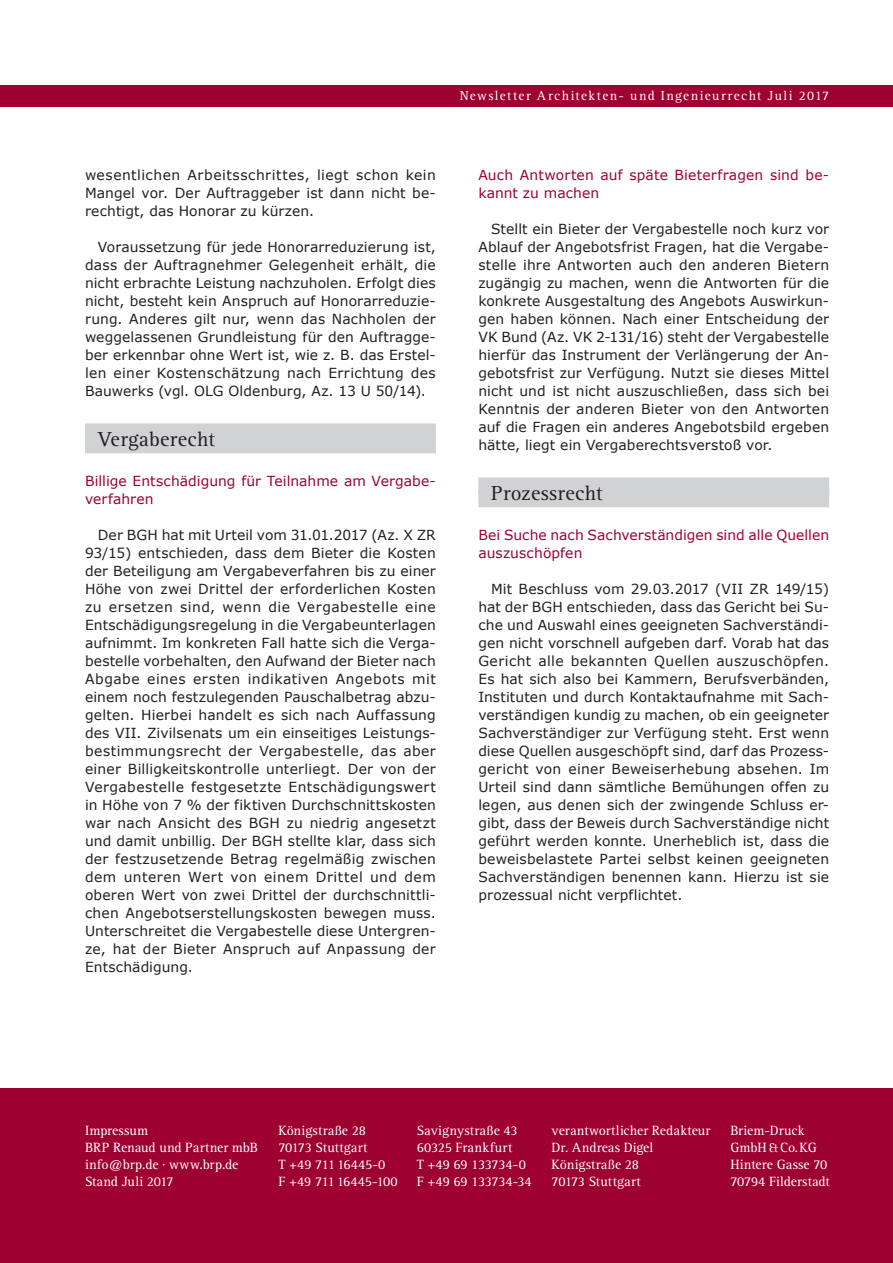
<style>
.page{position:relative;width:893px;height:1263px;background:#fff}
.page>*{position:absolute;margin:0;border:0;box-sizing:border-box;transform-origin:0 0}
.t1{font:21px "Rotis Serif";letter-spacing:.015em;color:#231f20}
.t2{font:13.8px/18px "Verdana";letter-spacing:.01em;color:#231f20;text-align:justify}
.t3{font:13.8px/17.2px "Rotis Serif";letter-spacing:-.005em;color:#fff}
.t4{font:13.8px/18px "Verdana";letter-spacing:.005em;color:#9e0131}
.t5{font:13.5px "Rotis Serif";letter-spacing:.105em;color:#fff}
</style>
<div class="page">
<div style="left:85px;top:423px;width:351px;height:17px;background:#d1d2d4"></div>
<div style="left:85px;top:435px;width:351px;height:18px;background:#d1d2d4"></div>
<div style="left:0;top:1089px;width:893px;height:174px;background:#9e0131"></div>
<div style="left:478px;top:477px;width:351px;height:17px;background:#d1d2d4"></div>
<div style="left:478px;top:489px;width:351px;height:18px;background:#d1d2d4"></div>
<div style="left:0;top:85px;width:893px;height:21px;background:#9e0131"></div>
<p class="t5" style="left:460px;top:87px;width:371px">Newsletter Architekten- und Ingenieurrecht Juli 2017</p>
<p class="t2" style="left:85px;top:166px;width:352px">wesentlichen Arbeitsschrittes, liegt schon kein Mangel vor. Der Auftraggeber ist dann nicht be&shy;rechtigt, das Honorar zu kürzen.</p>
<p class="t2" style="left:85px;top:238px;width:352px;text-indent:13px">Voraussetzung für jede Honorarreduzierung ist, dass der Auftragnehmer Gelegenheit erhält, die nicht erbrachte Leistung nachzuholen. Erfolgt dies nicht, besteht kein Anspruch auf Honorarreduzie&shy;rung. Anderes gilt nur, wenn das Nachholen der weggelassenen Grundleistung für den Auftragge&shy;ber erkennbar ohne Wert ist, wie z. B. das Erstel&shy;len einer Kostenschätzung nach Errichtung des Bauwerks (vgl. OLG Oldenburg, Az. 13 U 50/14).</p>
<h1 class="t1" style="left:98px;top:427px;width:119px">Vergaberecht</h1>
<p class="t4" style="left:85px;top:472px;width:352px">Billige Entschädigung für Teilnahme am Vergabe&shy;verfahren</p>
<p class="t2" style="left:85px;top:526px;width:352px;text-indent:13px">Der BGH hat mit Urteil vom 31.01.2017 (Az. X ZR 93/15) entschieden, dass dem Bieter die Kosten der Beteiligung am Vergabeverfahren bis zu einer Höhe von zwei Drittel der erforderlichen Kosten zu ersetzen sind, wenn die Vergabestelle eine Entschädigungsregelung in die Vergabeunterlagen aufnimmt. Im konkreten Fall hatte sich die Verga&shy;bestelle vorbehalten, den Aufwand der Bieter nach Abgabe eines ersten indikativen Angebots mit einem noch festzulegenden Pauschalbetrag abzu&shy;gelten. Hierbei handelt es sich nach Auffassung des VII. Zivilsenats um ein einseitiges Leistungs&shy;bestimmungsrecht der Vergabestelle, das aber einer Billigkeitskontrolle unterliegt. Der von der Vergabestelle festgesetzte Entschädigungswert in Höhe von 7 % der fiktiven Durchschnittskosten war nach Ansicht des BGH zu niedrig angesetzt und damit unbillig. Der BGH stellte klar, dass sich der festzusetzende Betrag regelmäßig zwischen dem unteren Wert von einem Drittel und dem oberen Wert von zwei Drittel der durchschnittli&shy;chen Angebotserstellungskosten bewegen muss.<br>Unterschreitet die Vergabestelle diese Untergren&shy;ze, hat der Bieter Anspruch auf Anpassung der Entschädigung.</p>
<p class="t4" style="left:478px;top:166px;width:352px">Auch Antworten auf späte Bieterfragen sind be&shy;kannt zu machen</p>
<p class="t2" style="left:478px;top:220px;width:352px;text-indent:13px">Stellt ein Bieter der Vergabestelle noch kurz vor Ablauf der Angebotsfrist Fragen, hat die Vergabe&shy;stelle ihre Antworten auch den anderen Bietern zugängig zu machen, wenn die Antworten für die konkrete Ausgestaltung des Angebots Auswirkun&shy;gen haben können. Nach einer Entscheidung der VK Bund (Az. VK 2-131/16) steht der Vergabestelle hierfür das Instrument der Verlängerung der An&shy;gebotsfrist zur Verfügung. Nutzt sie dieses Mittel nicht und ist nicht auszuschließen, dass sich bei Kenntnis der anderen Bieter von den Antworten auf die Fragen ein anderes Angebotsbild ergeben hätte, liegt ein Vergaberechtsverstoß vor.</p>
<h1 class="t1" style="left:491px;top:481px;width:113px">Prozessrecht</h1>
<p class="t4" style="left:478px;top:526px;width:352px">Bei Suche nach Sachverständigen sind alle Quellen auszuschöpfen</p>
<p class="t2" style="left:478px;top:580px;width:352px;text-indent:13px">Mit Beschluss vom 29.03.2017 (VII ZR 149/15) hat der BGH entschieden, dass das Gericht bei Su&shy;che und Auswahl eines geeigneten Sachverständi&shy;gen nicht vorschnell aufgeben darf. Vorab hat das Gericht alle bekannten Quellen auszuschöpfen.<br>Es hat sich also bei Kammern, Berufsverbänden, Instituten und durch Kontaktaufnahme mit Sach&shy;verständigen kundig zu machen, ob ein geeigneter Sachverständiger zur Verfügung steht. Erst wenn diese Quellen ausgeschöpft sind, darf das Prozess&shy;gericht von einer Beweiserhebung absehen. Im Urteil sind dann sämtliche Bemühungen offen zu legen, aus denen sich der zwingende Schluss er&shy;gibt, dass der Beweis durch Sachverständige nicht geführt werden konnte. Unerheblich ist, dass die beweisbelastete Partei selbst keinen geeigneten Sachverständigen benennen kann. Hierzu ist sie prozessual nicht verpflichtet.</p>
<p class="t3" style="left:85px;top:1122px;width:175px">Impressum<br>BRP Renaud und Partner mbB info@brp.de · www.brp.de<br>Stand Juli 2017</p>
<p class="t3" style="left:278px;top:1122px;width:121px">Königstraße 28<br>70173 Stuttgart<br>T +49 711 16445-0<br>F +49 711 16445-100</p>
<p class="t3" style="left:417px;top:1122px;width:116px">Savignystraße 43<br>60325 Frankfurt<br>T +49 69 133734-0<br>F +49 69 133734-34</p>
<p class="t3" style="left:552px;top:1122px;width:160px">verantwortlicher Redakteur<br>Dr. Andreas Digel<br>Königstraße 28<br>70173 Stuttgart</p>
<p class="t3" style="left:730px;top:1122px;width:101px">Briem-Druck<br>GmbH&amp;Co.KG<br>Hintere Gasse 70<br>70794 Filderstadt</p>
</div>
